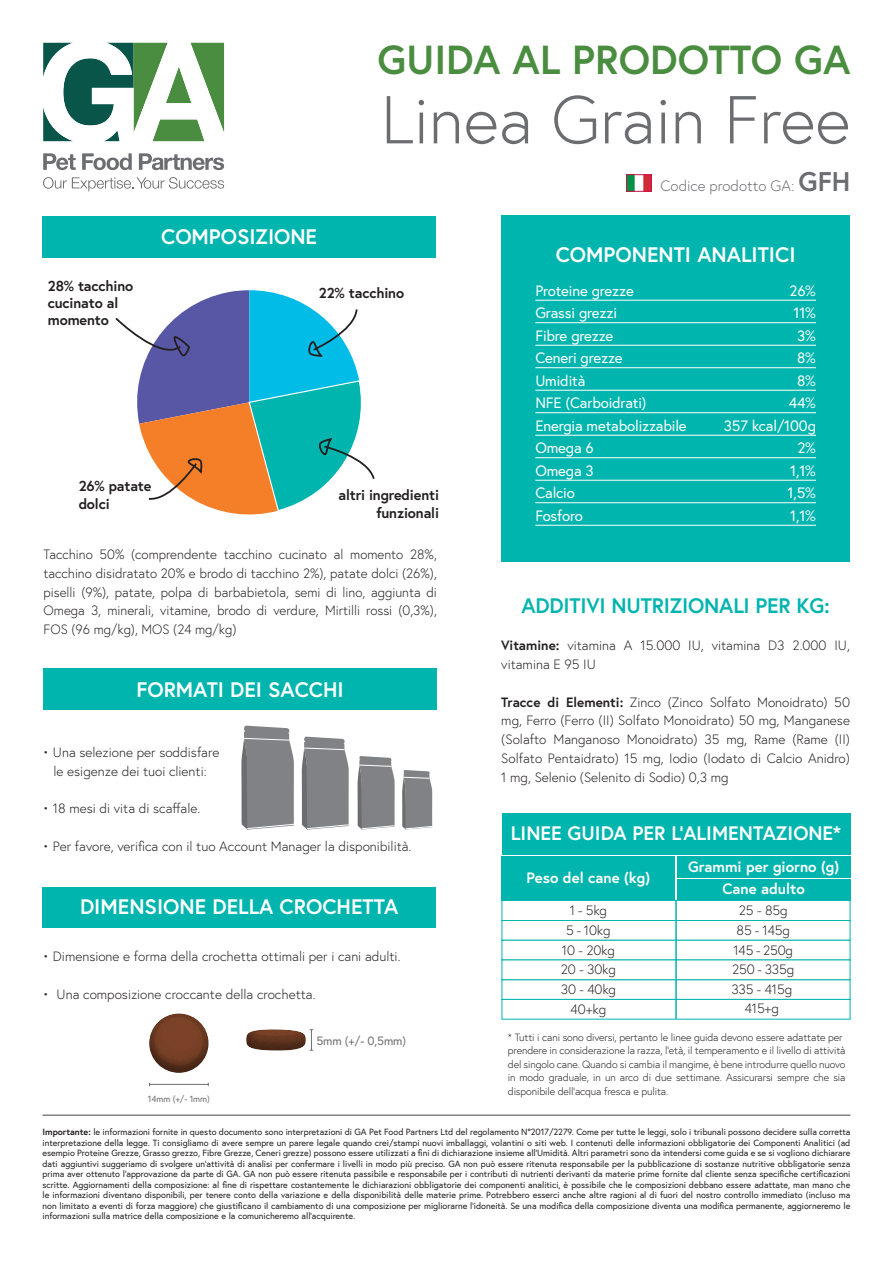
<style>
.page{position:relative;width:893px;height:1263px;background:#fff}
.page>*{position:absolute;margin:0;border:0;box-sizing:border-box;transform-origin:0 0}
.t1{font:300 67.5px "Europa";color:#6c6d70}
.t2{font:700 40.5px "Europa";color:#4b8d40}
.t3{font:700 21px "Europa";color:#fff}
.t4{font:700 21px "Europa";letter-spacing:-.01em;color:#00b5ae}
.t5{font:700 19.5px "Europa";color:#fff}
.t6{font:15px "Europa";letter-spacing:-.01em;color:#fff}
.t7{font:700 15px/22.2px "Europa";color:#fff;text-align:center}
.t8{font:300 15px "Europa";color:#6c6d70}
.t9{font:700 14.4px/17.2px "Europa";letter-spacing:-.01em;color:#231f20}
.t10{font:300 13.5px/18.8px "Europa";color:#231f20;text-align:center}
.t11{font:12px "Europa";letter-spacing:-.01em;color:#6c6d70}
.t12{font:300 10.5px/13.5px "Europa";letter-spacing:-.01em;color:#231f20}
.t13{font:9px/10.5px "Europa";color:#231f20;text-align:justify}
.t14{font:9px "Europa";letter-spacing:-.01em;color:#6c6d70}
.s1{font-weight:700;font-size:27px}
.s2{font-weight:700}
</style>
<div class="page">
<svg style="left:43px;top:153px;width:33px;height:17px"></svg>
<svg style="left:82px;top:153px;width:50px;height:17px"></svg>
<svg style="left:139px;top:153px;width:85px;height:17px"></svg>
<svg style="left:43px;top:43px;width:181px;height:98px"></svg>
<svg style="left:43px;top:177px;width:181px;height:14px"></svg>
<hr style="left:43px;top:1114px;width:807px;height:2px;background:#808285">
<div style="left:501px;top:215px;width:349px;height:346px;background:#00b5ae"></div>
<hr style="left:535px;top:300px;width:281px;height:1px;background:#fff">
<hr style="left:535px;top:322px;width:281px;height:1px;background:#fff">
<hr style="left:535px;top:345px;width:281px;height:1px;background:#fff">
<hr style="left:535px;top:367px;width:281px;height:1px;background:#fff">
<hr style="left:535px;top:390px;width:281px;height:1px;background:#fff">
<hr style="left:535px;top:412px;width:281px;height:1px;background:#fff">
<hr style="left:535px;top:435px;width:281px;height:1px;background:#fff">
<hr style="left:535px;top:457px;width:281px;height:1px;background:#fff">
<hr style="left:535px;top:480px;width:281px;height:1px;background:#fff">
<hr style="left:535px;top:502px;width:281px;height:1px;background:#fff">
<hr style="left:535px;top:525px;width:281px;height:1px;background:#fff">
<div style="left:43px;top:216px;width:393px;height:42px;background:#00b5ae"></div>
<svg style="left:115px;top:290px;width:260px;height:225px"></svg>
<div style="left:501px;top:856px;width:174px;height:44px;background:#00b5ae"></div>
<div style="left:677px;top:856px;width:173px;height:21px;background:#00b5ae"></div>
<div style="left:677px;top:879px;width:173px;height:21px;background:#00b5ae"></div>
<div style="left:502px;top:813px;width:348px;height:41px;background:#00b5ae"></div>
<div style="left:501px;top:900px;width:349px;height:21px;background:#fff;border:1px solid #00b5ae"></div>
<div style="left:501px;top:920px;width:349px;height:21px;background:#fff;border:1px solid #00b5ae"></div>
<div style="left:501px;top:940px;width:349px;height:20px;background:#fff;border:1px solid #00b5ae"></div>
<div style="left:501px;top:959px;width:349px;height:21px;background:#fff;border:1px solid #00b5ae"></div>
<div style="left:501px;top:999px;width:349px;height:20px;background:#fff;border:1px solid #00b5ae"></div>
<hr style="left:675px;top:901px;width:2px;height:118px;background:#00b5ae">
<div style="left:43px;top:887px;width:393px;height:40px;background:#00b5ae"></div>
<hr style="left:150px;top:1084px;width:58px;height:1px;background:#6c6d70">
<div style="left:148px;top:1011px;width:63px;height:63px;background:#231f20;opacity:.47"></div>
<svg style="left:151px;top:1014px;width:55px;height:55px;background:#825540"></svg>
<svg style="left:309px;top:1029px;width:4px;height:22px"></svg>
<div style="left:246px;top:1028px;width:61px;height:25px;background:#231f20;opacity:.47"></div>
<div style="left:255px;top:1030px;width:42px;height:6px;background:#784026;border-radius:50%"></div>
<img style="left:628px;top:177px;width:21px;height:12px">
<div style="left:626px;top:175px;width:25px;height:16px;border:1px solid #d11247"></div>
<div style="left:43px;top:668px;width:394px;height:42px;background:#00b5ae"></div>
<svg style="left:302px;top:736px;width:47px;height:93px;background:#898b8e"></svg>
<svg style="left:357px;top:756px;width:38px;height:73px;background:#8b8d90"></svg>
<svg style="left:402px;top:770px;width:30px;height:59px;background:#898b8e"></svg>
<svg style="left:241px;top:725px;width:53px;height:104px;background:#8a8b8e"></svg>
<h2 class="t2" style="left:378px;top:32px;width:474px">GUIDA AL PRODOTTO GA</h2>
<h1 class="t1" style="left:381px;top:78px;width:471px">Linea Grain Free</h1>
<h3 class="t9" style="left:48px;top:276px;width:87px">28% tacchino cucinato al momento</h3>
<h3 class="t3" style="left:161px;top:222px;width:157px">COMPOSIZIONE</h3>
<h3 class="t9" style="left:319px;top:284px;width:87px">22% tacchino</h3>
<h3 class="t9" style="left:79px;top:477px;width:74px">26% patate dolci</h3>
<h3 class="t9" style="left:339px;top:486px;width:102px;text-align:right">altri ingredienti funzionali</h3>
<p class="t10" style="left:44px;top:545px;width:395px;text-align:justify">Tacchino 50% (comprendente tacchino cucinato al momento 28%, tacchino disidratato 20% e brodo di tacchino 2%), patate dolci (26%), piselli (9%), patate, polpa di barbabietola, semi di lino, aggiunta di Omega 3, minerali, vitamine, brodo di verdure, Mirtilli rossi (0,3%), FOS (96 mg/kg), MOS (24 mg/kg)</p>
<h3 class="t3" style="left:136px;top:675px;width:209px">FORMATI DEI SACCHI</h3>
<h3 class="t10" style="left:43px;top:743px;width:178px">• Una selezione per soddisfare le esigenze dei tuoi clienti:</h3>
<h3 class="t10" style="left:43px;top:799px;width:159px">• 18 mesi di vita di scaffale.</h3>
<h3 class="t10" style="left:43px;top:836px;width:370px">• Per favore, verifica con il tuo Account Manager la disponibilità.</h3>
<h3 class="t3" style="left:80px;top:892px;width:320px">DIMENSIONE DELLA CROCHETTA</h3>
<h3 class="t10" style="left:43px;top:947px;width:359px">• Dimensione e forma della crochetta ottimali per i cani adulti.</h3>
<h3 class="t10" style="left:43px;top:984px;width:274px">• Una composizione croccante della crochetta.</h3>
<p class="t14" style="left:148px;top:1093px;width:63px">14mm (+/- 1mm)</p>
<h3 class="t11" style="left:317px;top:1033px;width:91px">5mm (+/- 0,5mm)</h3>
<h3 class="t8" style="left:660px;top:177px;width:191px">Codice prodotto GA: <span class="s1">GFH</span></h3>
<h3 class="t3" style="left:556px;top:240px;width:241px">COMPONENTI ANALITICI</h3>
<h3 class="t6" style="left:535px;top:281px;width:100px">Proteine grezze</h3>
<h3 class="t6" style="left:789px;top:281px;width:28px">26%</h3>
<h3 class="t6" style="left:535px;top:303px;width:83px">Grassi grezzi</h3>
<h3 class="t6" style="left:793px;top:303px;width:24px">11%</h3>
<h3 class="t6" style="left:535px;top:326px;width:80px">Fibre grezze</h3>
<h3 class="t6" style="left:797px;top:326px;width:20px">3%</h3>
<h3 class="t6" style="left:535px;top:348px;width:89px">Ceneri grezze</h3>
<h3 class="t6" style="left:797px;top:348px;width:20px">8%</h3>
<h3 class="t6" style="left:535px;top:371px;width:51px">Umidità</h3>
<h3 class="t6" style="left:797px;top:371px;width:20px">8%</h3>
<h3 class="t6" style="left:535px;top:393px;width:113px">NFE (Carboidrati)</h3>
<h3 class="t6" style="left:789px;top:393px;width:29px">44%</h3>
<h3 class="t6" style="left:535px;top:416px;width:153px">Energia metabolizzabile</h3>
<h3 class="t6" style="left:724px;top:416px;width:94px">357 kcal/100g</h3>
<h3 class="t6" style="left:535px;top:438px;width:60px">Omega 6</h3>
<h3 class="t6" style="left:797px;top:438px;width:20px">2%</h3>
<h3 class="t6" style="left:535px;top:461px;width:60px">Omega 3</h3>
<h3 class="t6" style="left:790px;top:461px;width:27px">1,1%</h3>
<h3 class="t6" style="left:535px;top:483px;width:41px">Calcio</h3>
<h3 class="t6" style="left:788px;top:483px;width:30px">1,5%</h3>
<h3 class="t6" style="left:535px;top:506px;width:49px">Fosforo</h3>
<h3 class="t6" style="left:790px;top:506px;width:27px">1,1%</h3>
<h3 class="t4" style="left:521px;top:591px;width:310px">ADDITIVI NUTRIZIONALI PER KG:</h3>
<h3 class="t10" style="left:501px;top:636px;width:350px;text-align:left"><span class="s2">Vitamine:</span> vitamina A 15.000 IU, vitamina D3 2.000 IU, vitamina E 95 IU</h3>
<p class="t10" style="left:501px;top:692px;width:350px;text-align:justify"><span class="s2">Tracce di Elementi:</span> Zinco (Zinco Solfato Monoidrato) 50 mg, Ferro (Ferro (II) Solfato Monoidrato) 50 mg, Manganese (Solafto Manganoso Monoidrato) 35 mg, Rame (Rame (II)<br>Solfato Pentaidrato) 15 mg, Iodio (Iodato di Calcio Anidro)<br>1 mg, Selenio (Selenito di Sodio) 0,3 mg</p>
<h3 class="t5" style="left:511px;top:820px;width:332px">LINEE GUIDA PER L’ALIMENTAZIONE*</h3>
<h3 class="t7" style="left:526px;top:866px;width:125px">Peso del cane (kg)</h3>
<h3 class="t7" style="left:688px;top:855px;width:152px">Grammi per giorno (g)<br>Cane adulto</h3>
<h3 class="t10" style="left:561px;top:900px;width:57px;line-height:19.8px">1 - 5kg<br>5 - 10kg<br>10 - 20kg<br>20 - 30kg<br>30 - 40kg<br>40+kg</h3>
<h3 class="t10" style="left:731px;top:900px;width:64px;line-height:19.8px">25 - 85g<br>85 - 145g<br>145 - 250g<br>250 - 335g<br>335 - 415g<br>415+g</h3>
<p class="t12" style="left:508px;top:1030px;width:339px">* Tutti i cani sono diversi, pertanto le linee guida devono essere adattate per prendere in considerazione la razza, l’età, il temperamento e il livello di attività del singolo cane. Quando si cambia il mangime, è bene introdurre quello nuovo in modo graduale, in un arco di due settimane. Assicurarsi sempre che sia disponibile dell’acqua fresca e pulita.</p>
<p class="t13" style="left:43px;top:1126px;width:809px"><span class="s2">Importante:</span> le informazioni fornite in questo documento sono interpretazioni di GA Pet Food Partners Ltd del regolamento N°2017/2279. Come per tutte le leggi, solo i tribunali possono decidere sulla corretta interpretazione della legge. Ti consigliamo di avere sempre un parere legale quando crei/stampi nuovi imballaggi, volantini o siti web. I contenuti delle informazioni obbligatorie dei Componenti Analitici (ad esempio Proteine Grezze, Grasso grezzo, Fibre Grezze, Ceneri grezze) possono essere utilizzati a fini di dichiarazione insieme all’Umidità. Altri parametri sono da intendersi come guida e se si vogliono dichiarare dati aggiuntivi suggeriamo di svolgere un’attività di analisi per confermare i livelli in modo più preciso. GA non può essere ritenuta responsabile per la pubblicazione di sostanze nutritive obbligatorie senza prima aver ottenuto l’approvazione da parte di GA. GA non può essere ritenuta passibile e responsabile per i contributi di nutrienti derivanti da materie prime fornite dal cliente senza specifiche certificazioni scritte. Aggiornamenti della composizione: al fine di rispettare costantemente le dichiarazioni obbligatorie dei componenti analitici, è possibile che le composizioni debbano essere adattate, man mano che le informazioni diventano disponibili, per tenere conto della variazione e della disponibilità delle materie prime. Potrebbero esserci anche altre ragioni al di fuori del nostro controllo immediato (incluso ma non limitato a eventi di forza maggiore) che giustificano il cambiamento di una composizione per migliorarne l’idoneità. Se una modifica della composizione diventa una modifica permanente, aggiorneremo le informazioni sulla matrice della composizione e la comunicheremo all’acquirente.</p>
</div>
